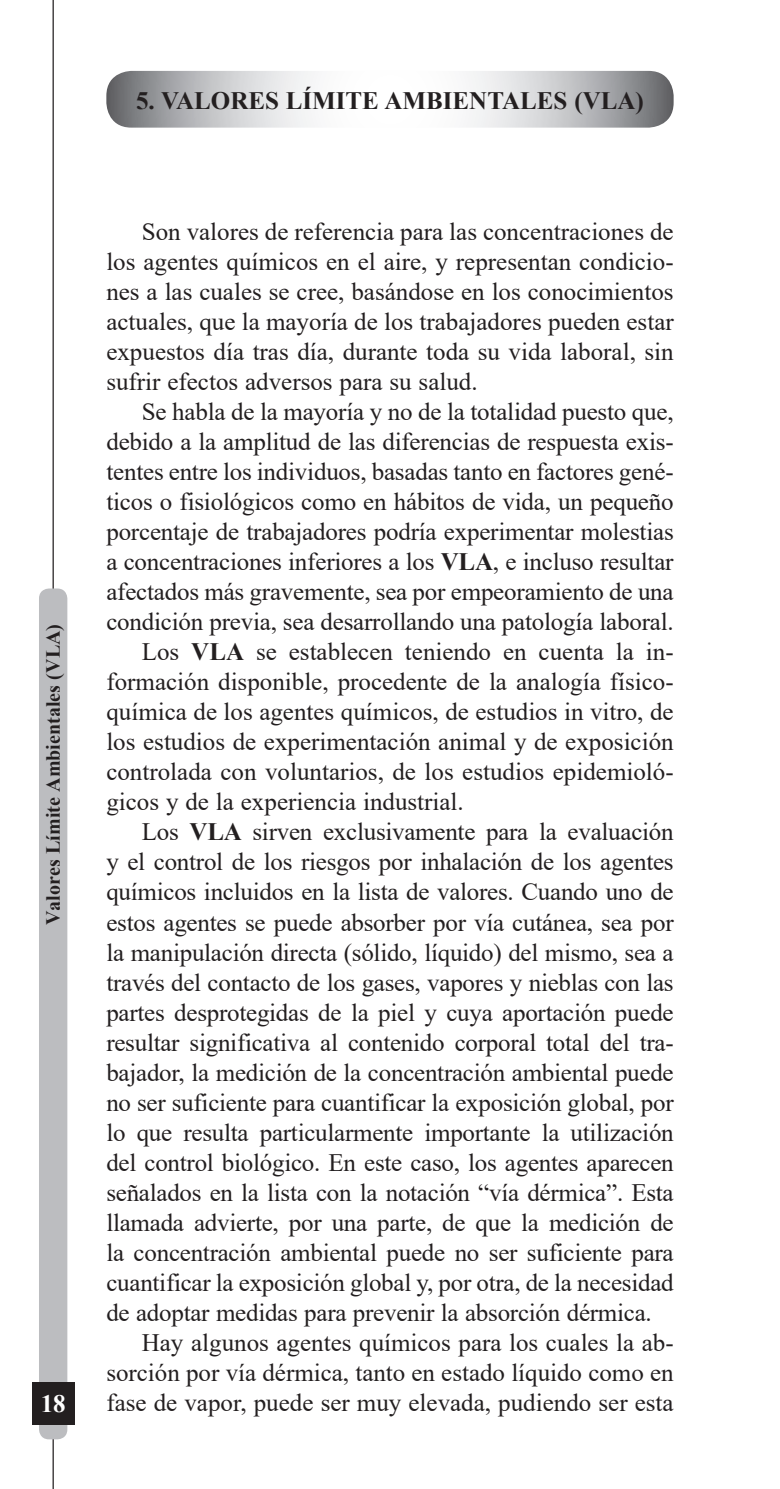
<style>
.page{position:relative;width:780px;height:1489px;background:#fff}
.page>*{position:absolute;margin:0;border:0;box-sizing:border-box;transform-origin:0 0}
.t1{font:25px/30px "Times New Roman";color:#231f20;text-align:justify}
.t2{font:700 25px "Times New Roman";color:#231f20}
.t3{font:700 25px "Times New Roman";color:#fff}
.t4{font:700 20px "Times New Roman";color:#231f20}
.s1{font-weight:700}
</style>
<div class="page">
<svg style="left:106px;top:71px;width:567px;height:57px"></svg>
<hr style="left:53px;top:0;width:1px;height:1488px;background:#231f20">
<div style="left:39px;top:588px;width:28px;height:851px;background:#bcbdc0;border-radius:10px"></div>
<div style="left:32px;top:1382px;width:42px;height:42px;background:#231f20"></div>
<p class="t2" style="left:136px;top:87px;width:509px">5. VALORES LÍMITE AMBIENTALES (VLA)</p>
<p class="t4" style="left:42px;top:925px;width:302px;rotate:-90deg">Valores Límite Ambientales (VLA)</p>
<p class="t3" style="left:41px;top:1389px;width:26px">18</p>
<p class="t1" style="left:106px;top:217px;width:569px;text-indent:35px">Son valores de referencia para las concentraciones de los agentes químicos en el aire, y representan condicio&shy;nes a las cuales se cree, basándose en los conocimientos actuales, que la mayoría de los trabajadores pueden estar expuestos día tras día, durante toda su vida laboral, sin sufrir efectos adversos para su salud.</p>
<p class="t1" style="left:106px;top:397px;width:569px;text-indent:35px">Se habla de la mayoría y no de la totalidad puesto que, debido a la amplitud de las diferencias de respuesta exis&shy;tentes entre los individuos, basadas tanto en factores gené&shy;ticos o fisiológicos como en hábitos de vida, un pequeño porcentaje de trabajadores podría experimentar molestias a concentraciones inferiores a los <span class="s1">VLA</span>, e incluso resultar afectados más gravemente, sea por empeoramiento de una condición previa, sea desarrollando una patología laboral.</p>
<p class="t1" style="left:106px;top:637px;width:569px;text-indent:35px">Los <span class="s1">VLA</span> se establecen teniendo en cuenta la in&shy;formación disponible, procedente de la analogía físico&shy;química de los agentes químicos, de estudios in vitro, de los estudios de experimentación animal y de exposición controlada con voluntarios, de los estudios epidemioló&shy;gicos y de la experiencia industrial.</p>
<p class="t1" style="left:106px;top:817px;width:569px;text-indent:35px">Los <span class="s1">VLA</span> sirven exclusivamente para la evaluación y el control de los riesgos por inhalación de los agentes químicos incluidos en la lista de valores. Cuando uno de estos agentes se puede absorber por vía cutánea, sea por la manipulación directa (sólido, líquido) del mismo, sea a través del contacto de los gases, vapores y nieblas con las partes desprotegidas de la piel y cuya aportación puede resultar significativa al contenido corporal total del tra&shy;bajador, la medición de la concentración ambiental puede no ser suficiente para cuantificar la exposición global, por lo que resulta particularmente importante la utilización del control biológico. En este caso, los agentes aparecen señalados en la lista con la notación “vía dérmica”. Esta llamada advierte, por una parte, de que la medición de la concentración ambiental puede no ser suficiente para cuantificar la exposición global y, por otra, de la necesidad de adoptar medidas para prevenir la absorción dérmica.</p>
<p class="t1" style="left:106px;top:1327px;width:569px;text-indent:35px">Hay algunos agentes químicos para los cuales la ab&shy;sorción por vía dérmica, tanto en estado líquido como en fase de vapor, puede ser muy elevada, pudiendo ser esta</p>
</div>
